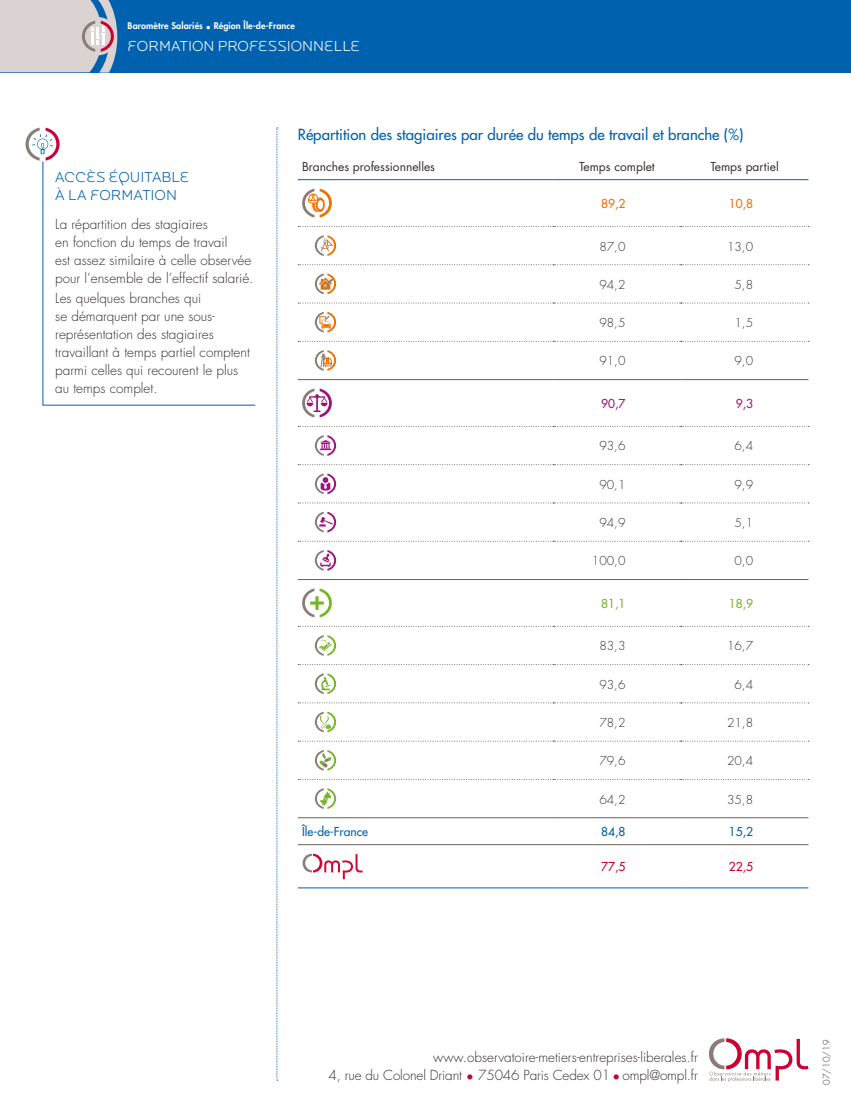
<style>
.page{position:relative;width:851px;height:1106px;background:#fff}
.page>*{position:absolute;margin:0;border:0;box-sizing:border-box;transform-origin:0 0}
.t1{font:500 15px "Futura Std";color:#0062ae}
.t2{font:300 15px/18px "Locator Display";color:#0062ae}
.t3{font:300 15px "Locator Display";color:#fff}
.t4{font:300 13.5px/18px "Futura Std";color:#352f2d}
.t5{font:300 12px "Futura Std";color:#352f2d}
.t6{font:12px "Futura Std";color:#352f2d}
.t7{font:500 12px "Futura Std";color:#0062ae}
.t8{font:500 12px "Futura Std";color:#ee7100}
.t9{font:500 12px "Futura Std";color:#75b726}
.t10{font:500 12px "Futura Std";color:#cb0132}
.t11{font:500 12px "Futura Std";color:#9d1380}
.t12{font:800 9px "Futura Std";letter-spacing:.01em;color:#fff}
.t13{font:300 9px "Futura Std";color:#352f2d}
.s1{color:#cb0132}
</style>
<div class="page">
<div style="left:0;top:0;width:850px;height:72px;background:#0062ae"></div>
<svg style="left:0;top:0;width:117px;height:73px;background:#cbc8cc"></svg>
<svg style="left:709px;top:1038px;width:99px;height:43px"></svg>
<svg style="left:276px;top:128px;width:2px;height:952px;background:#c4daeb"></svg>
<svg style="left:42px;top:161px;width:214px;height:245px"></svg>
<svg style="left:26px;top:128px;width:34px;height:33px"></svg>
<svg style="left:298px;top:180px;width:510px;height:553px"></svg>
<svg style="left:298px;top:702px;width:510px;height:1px"></svg>
<svg style="left:298px;top:740px;width:507px;height:1px"></svg>
<hr style="left:298px;top:379px;width:255px;height:1px;background:#6a5e5d">
<hr style="left:298px;top:579px;width:255px;height:1px;background:#6a5e5d">
<hr style="left:553px;top:179px;width:127px;height:1px;background:#0062ae">
<hr style="left:680px;top:179px;width:128px;height:1px;background:#0062ae">
<hr style="left:298px;top:817px;width:255px;height:1px;background:#6a5e5d">
<hr style="left:553px;top:817px;width:127px;height:1px;background:#6a5e5d">
<hr style="left:680px;top:817px;width:128px;height:1px;background:#6a5e5d">
<hr style="left:298px;top:179px;width:255px;height:1px;background:#0062ae">
<svg style="left:298px;top:226px;width:510px;height:1px"></svg>
<svg style="left:298px;top:264px;width:510px;height:1px"></svg>
<svg style="left:298px;top:303px;width:510px;height:1px"></svg>
<svg style="left:298px;top:341px;width:510px;height:1px"></svg>
<svg style="left:298px;top:464px;width:510px;height:1px"></svg>
<svg style="left:298px;top:502px;width:510px;height:1px"></svg>
<svg style="left:298px;top:541px;width:510px;height:1px"></svg>
<svg style="left:298px;top:626px;width:510px;height:1px"></svg>
<svg style="left:298px;top:664px;width:510px;height:1px"></svg>
<hr style="left:553px;top:579px;width:127px;height:1px;background:#6a5e5d">
<hr style="left:680px;top:579px;width:128px;height:1px;background:#6a5e5d">
<hr style="left:298px;top:844px;width:255px;height:1px;background:#6a5e5d">
<hr style="left:553px;top:844px;width:127px;height:1px;background:#6a5e5d">
<hr style="left:680px;top:844px;width:128px;height:1px;background:#6a5e5d">
<hr style="left:553px;top:379px;width:127px;height:1px;background:#6a5e5d">
<hr style="left:680px;top:379px;width:128px;height:1px;background:#6a5e5d">
<svg style="left:298px;top:426px;width:510px;height:1px"></svg>
<hr style="left:298px;top:887px;width:255px;height:1px;background:#0062ae">
<hr style="left:553px;top:887px;width:127px;height:1px;background:#0062ae">
<hr style="left:680px;top:887px;width:128px;height:1px;background:#0062ae">
<svg style="left:298px;top:779px;width:510px;height:1px"></svg>
<svg style="left:302px;top:189px;width:30px;height:28px"></svg>
<svg style="left:315px;top:235px;width:21px;height:21px"></svg>
<svg style="left:315px;top:273px;width:21px;height:21px"></svg>
<svg style="left:315px;top:312px;width:21px;height:20px"></svg>
<svg style="left:315px;top:350px;width:21px;height:21px"></svg>
<svg style="left:302px;top:388px;width:30px;height:29px"></svg>
<svg style="left:315px;top:435px;width:21px;height:21px"></svg>
<svg style="left:315px;top:473px;width:21px;height:21px"></svg>
<svg style="left:315px;top:512px;width:21px;height:20px"></svg>
<svg style="left:315px;top:550px;width:21px;height:20px"></svg>
<svg style="left:302px;top:588px;width:30px;height:29px"></svg>
<svg style="left:315px;top:635px;width:21px;height:21px"></svg>
<svg style="left:315px;top:673px;width:21px;height:21px"></svg>
<svg style="left:315px;top:711px;width:21px;height:21px"></svg>
<svg style="left:315px;top:750px;width:21px;height:20px"></svg>
<svg style="left:315px;top:788px;width:21px;height:21px"></svg>
<svg style="left:302px;top:853px;width:60px;height:26px"></svg>
<p class="t12" style="left:128px;top:20px;width:169px">Baromètre Salariés • Région Île-de-France</p>
<p class="t3" style="left:128px;top:37px;width:234px">FORMATION PROFESSIONNELLE</p>
<p class="t2" style="left:55px;top:168px;width:136px">ACCÈS ÉQUITABLE<br>À LA FORMATION</p>
<p class="t4" style="left:55px;top:215px;width:200px">La répartition des stagiaires<br>en fonction du temps de travail<br>est assez similaire à celle observée pour l’ensemble de l’effectif salarié.</p>
<p class="t4" style="left:55px;top:289px;width:196px">Les quelques branches qui<br>se démarquent par une sous&shy;représentation des stagiaires travaillant à temps partiel comptent parmi celles qui recourent le plus au temps complet.</p>
<p class="t1" style="left:298px;top:125px;width:447px">Répartition des stagiaires par durée du temps de travail et branche (%)</p>
<p class="t6" style="left:302px;top:159px;width:134px">Branches professionnelles</p>
<p class="t6" style="left:579px;top:159px;width:77px">Temps complet</p>
<p class="t6" style="left:710px;top:159px;width:70px">Temps partiel</p>
<p class="t8" style="left:601px;top:196px;width:26px">89,2</p>
<p class="t8" style="left:728px;top:196px;width:26px">10,8</p>
<p class="t5" style="left:599px;top:239px;width:28px">87,0</p>
<p class="t5" style="left:727px;top:239px;width:28px">13,0</p>
<p class="t5" style="left:599px;top:277px;width:28px">94,2</p>
<p class="t5" style="left:734px;top:277px;width:20px">5,8</p>
<p class="t5" style="left:599px;top:315px;width:28px">98,5</p>
<p class="t5" style="left:734px;top:315px;width:20px">1,5</p>
<p class="t5" style="left:599px;top:354px;width:28px">91,0</p>
<p class="t5" style="left:734px;top:354px;width:20px">9,0</p>
<p class="t11" style="left:601px;top:396px;width:26px">90,7</p>
<p class="t11" style="left:735px;top:396px;width:19px">9,3</p>
<p class="t5" style="left:599px;top:439px;width:28px">93,6</p>
<p class="t5" style="left:734px;top:439px;width:20px">6,4</p>
<p class="t5" style="left:599px;top:477px;width:28px">90,1</p>
<p class="t5" style="left:734px;top:477px;width:20px">9,9</p>
<p class="t5" style="left:599px;top:515px;width:28px">94,9</p>
<p class="t5" style="left:734px;top:515px;width:20px">5,1</p>
<p class="t5" style="left:592px;top:553px;width:35px">100,0</p>
<p class="t5" style="left:734px;top:553px;width:20px">0,0</p>
<p class="t9" style="left:601px;top:596px;width:26px">81,1</p>
<p class="t9" style="left:728px;top:596px;width:26px">18,9</p>
<p class="t5" style="left:599px;top:638px;width:28px">83,3</p>
<p class="t5" style="left:727px;top:638px;width:28px">16,7</p>
<p class="t5" style="left:599px;top:677px;width:28px">93,6</p>
<p class="t5" style="left:734px;top:677px;width:20px">6,4</p>
<p class="t5" style="left:599px;top:715px;width:28px">78,2</p>
<p class="t5" style="left:727px;top:715px;width:28px">21,8</p>
<p class="t5" style="left:599px;top:753px;width:28px">79,6</p>
<p class="t5" style="left:727px;top:753px;width:28px">20,4</p>
<p class="t5" style="left:599px;top:792px;width:28px">64,2</p>
<p class="t5" style="left:727px;top:792px;width:28px">35,8</p>
<p class="t7" style="left:302px;top:824px;width:67px">Île-de-France</p>
<p class="t7" style="left:601px;top:824px;width:26px">84,8</p>
<p class="t7" style="left:728px;top:824px;width:26px">15,2</p>
<p class="t10" style="left:601px;top:859px;width:26px">77,5</p>
<p class="t10" style="left:728px;top:859px;width:26px">22,5</p>
<p class="t4" style="left:328px;top:1048px;width:371px;text-align:right">www.observatoire-metiers-entreprises-liberales.fr<br>4, rue du Colonel Driant <span class="s1">•</span> 75046 Paris Cedex 01 <span class="s1">•</span> ompl@ompl.fr</p>
<p class="t13" style="left:820px;top:1084px;width:46px;rotate:-90deg">07/10/19</p>
</div>
